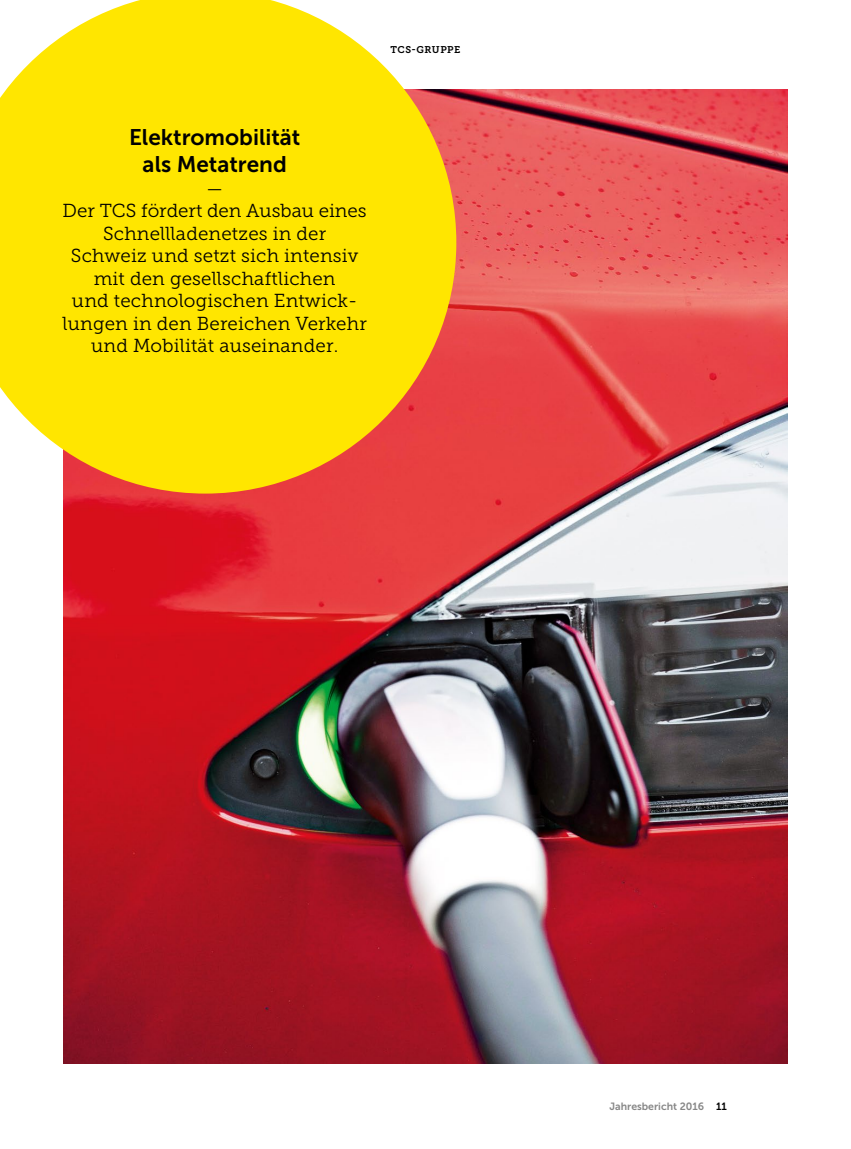
<style>
.page{position:relative;width:851px;height:1149px;background:#fff}
.page>*{position:absolute;margin:0;border:0;box-sizing:border-box;transform-origin:0 0}
.t1{font:22.5px/27px "Museo Sans 700";color:#000;text-align:center}
.t2{font:18.75px/22.5px "Museo Slab 300";letter-spacing:.01em;color:#000;text-align:center}
.t3{font:10.5px "Museo Sans 700";color:#878787}
.t4{font:9.75px "Museo Slab 700";letter-spacing:.05em;color:#000}
.s1{color:#000}
</style>
<div class="page">
<img style="left:64px;top:89px;width:723px;height:974px">
<svg style="left:0;top:0;width:456px;height:493px;background:#fddb1a"></svg>
<p class="t4" style="left:390px;top:44px;width:71px">TCS-GRUPPE</p>
<p class="t1" style="left:129px;top:124px;width:173px">Elektromobilität als Metatrend</p>
<p class="t2" style="left:63px;top:177px;width:306px">—<br>Der TCS fördert den Ausbau eines<br>Schnellladenetzes in der<br>Schweiz und setzt sich intensiv mit den gesellschaftlichen<br>und technologischen Entwick&shy;lungen in den Bereichen Verkehr und Mobilität auseinander.</p>
<p class="t3" style="left:609px;top:1100px;width:119px">Jahresbericht 2016 <span class="s1">11</span></p>
</div>
